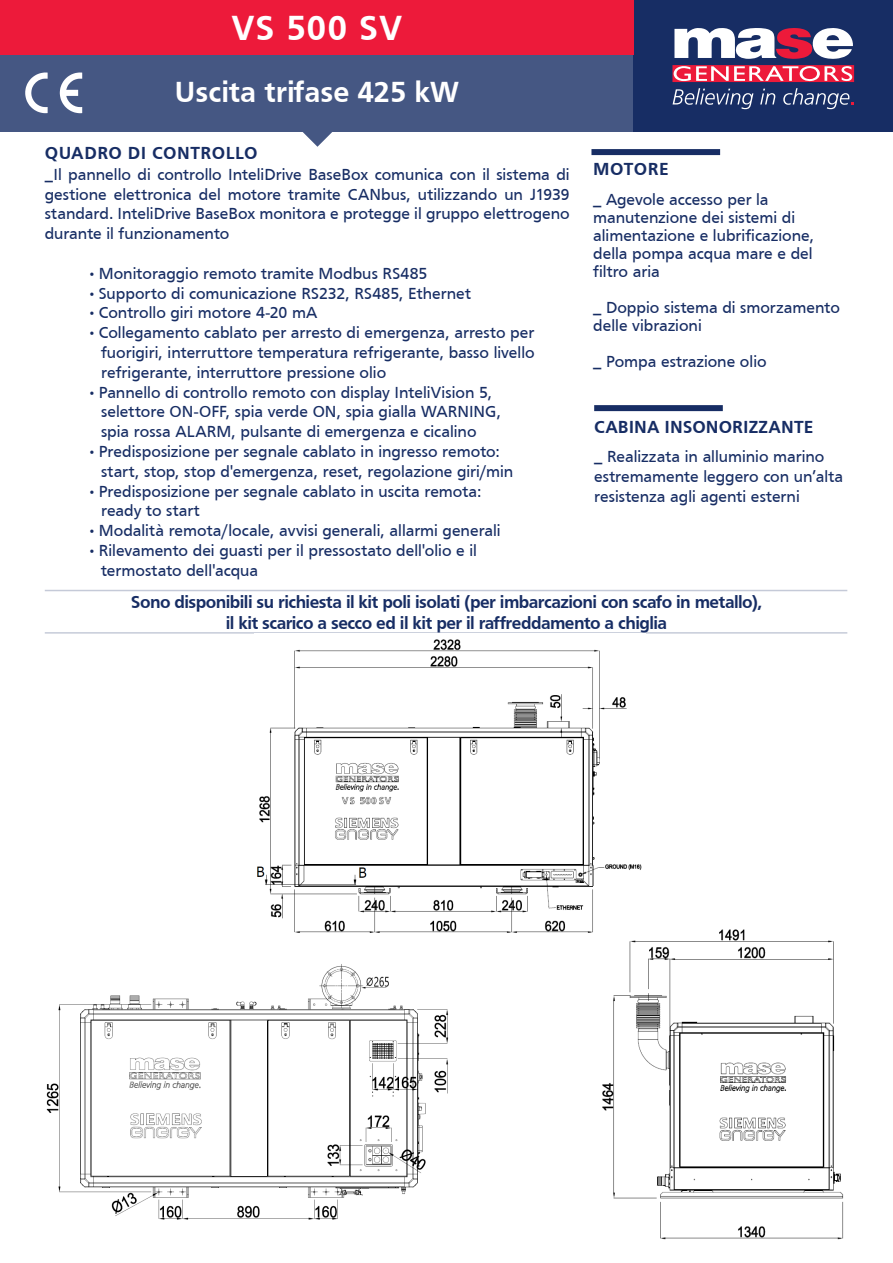
<style>
.page{position:relative;width:893px;height:1263px;background:#fff}
.page>*{position:absolute;margin:0;border:0;box-sizing:border-box;transform-origin:0 0}
._03_Modello_retro{font:700 36px "Frutiger";letter-spacing:.025em;color:#fff}
._03_Modello_retro-2{font:700 30px "Frutiger";color:#fff}
._03_Modello_retro-3{font:700 18px "Frutiger";letter-spacing:-.03em;color:#172d64}
._03_Modello_retro-4{font:700 18px "Frutiger";letter-spacing:.005em;color:#172d64}
._03_Modello_retro-5{font:700 18px "Frutiger";letter-spacing:.025em;color:#172d64}
.t1{font:16.5px/19.8px "Frutiger";color:#172d64}
</style>
<div class="page">
<div style="left:0;top:54px;width:636px;height:78px;background:#455783"></div>
<div style="left:634px;top:0;width:259px;height:132px;background:#172d64"></div>
<svg style="left:60px;top:73px;width:22px;height:40px"></svg>
<svg style="left:25px;top:73px;width:23px;height:41px"></svg>
<svg style="left:303px;top:132px;width:29px;height:15px"></svg>
<div style="left:591px;top:149px;width:129px;height:6px;background:#172d64"></div>
<div style="left:594px;top:405px;width:129px;height:6px;background:#172d64"></div>
<svg style="left:674px;top:28px;width:179px;height:31px"></svg>
<svg style="left:672px;top:65px;width:182px;height:17px;background:#f05e74"></svg>
<svg style="left:673px;top:88px;width:80px;height:21px"></svg>
<svg style="left:760px;top:89px;width:15px;height:15px"></svg>
<svg style="left:783px;top:88px;width:71px;height:21px"></svg>
<hr style="left:45px;top:590px;width:802px;height:1px;background:#8b96b1">
<hr style="left:45px;top:632px;width:802px;height:2px;background:#8b96b1">
<div style="left:0;top:0;width:634px;height:54px;background:#ed1a3a"></div>
<img style="left:46px;top:964px;width:403px;height:256px">
<img style="left:255px;top:633px;width:391px;height:300px">
<img style="left:601px;top:925px;width:243px;height:315px">
<p class="_03_Modello_retro" style="left:231px;top:7px;width:172px">VS 500 SV</p>
<p class="_03_Modello_retro-2" style="left:174px;top:75px;width:286px">Uscita trifase 425 kW</p>
<p class="_03_Modello_retro-5" style="left:45px;top:142px;width:214px">QUADRO DI CONTROLLO</p>
<p class="t1" style="left:45px;top:164px;width:526px;text-align:justify">_Il pannello di controllo InteliDrive BaseBox comunica con il sistema di gestione elettronica del motore tramite CANbus, utilizzando un J1939 standard. InteliDrive BaseBox monitora e protegge il gruppo elettrogeno durante il funzionamento</p>
<p class="t1" style="left:87px;top:263px;width:342px">•Monitoraggio remoto tramite Modbus RS485</p>
<p class="t1" style="left:87px;top:283px;width:385px">•Supporto di comunicazione RS232, RS485, Ethernet</p>
<p class="t1" style="left:87px;top:303px;width:232px">•Controllo giri motore 4-20 mA</p>
<p class="t1" style="left:87px;top:323px;width:449px">•Collegamento cablato per arresto di emergenza, arresto per</p>
<p class="t1" style="left:101px;top:342px;width:435px">fuorigiri, interruttore temperatura refrigerante, basso livello</p>
<p class="t1" style="left:101px;top:362px;width:287px">refrigerante, interruttore pressione olio</p>
<p class="t1" style="left:87px;top:382px;width:406px">•Pannello di controllo remoto con display InteliVision 5,</p>
<p class="t1" style="left:101px;top:402px;width:402px">selettore ON-OFF, spia verde ON, spia gialla WARNING,</p>
<p class="t1" style="left:101px;top:422px;width:377px">spia rossa ALARM, pulsante di emergenza e cicalino</p>
<p class="t1" style="left:87px;top:441px;width:414px">•Predisposizione per segnale cablato in ingresso remoto:</p>
<p class="t1" style="left:101px;top:461px;width:414px">start, stop, stop d'emergenza, reset, regolazione giri/min</p>
<p class="t1" style="left:87px;top:481px;width:396px">•Predisposizione per segnale cablato in uscita remota:</p>
<p class="t1" style="left:101px;top:501px;width:100px">ready to start</p>
<p class="t1" style="left:87px;top:521px;width:415px">•Modalità remota/locale, avvisi generali, allarmi generali</p>
<p class="t1" style="left:87px;top:540px;width:391px">•Rilevamento dei guasti per il pressostato dell'olio e il</p>
<p class="t1" style="left:101px;top:560px;width:159px">termostato dell'acqua</p>
<p class="_03_Modello_retro-3" style="left:593px;top:159px;width:77px">MOTORE</p>
<p class="t1" style="left:593px;top:190px;width:223px;line-height:18px">_ Agevole accesso per la manutenzione dei sistemi di alimentazione e lubrificazione, della pompa acqua mare e del filtro aria</p>
<p class="t1" style="left:593px;top:298px;width:248px;line-height:18px">_ Doppio sistema di smorzamento delle vibrazioni</p>
<p class="t1" style="left:593px;top:351px;width:175px">_ Pompa estrazione olio</p>
<p class="_03_Modello_retro-4" style="left:594px;top:416px;width:221px">CABINA INSONORIZZANTE</p>
<p class="t1" style="left:594px;top:446px;width:251px">_ Realizzata in alluminio marino estremamente leggero con un’alta resistenza agli agenti esterni</p>
<p class="_03_Modello_retro-3" style="left:131px;top:592px;width:633px">Sono disponibili su richiesta il kit poli isolati (per imbarcazioni con scafo in metallo),</p>
<p class="_03_Modello_retro-3" style="left:226px;top:613px;width:443px">il kit scarico a secco ed il kit per il raffreddamento a chiglia</p>
</div>
